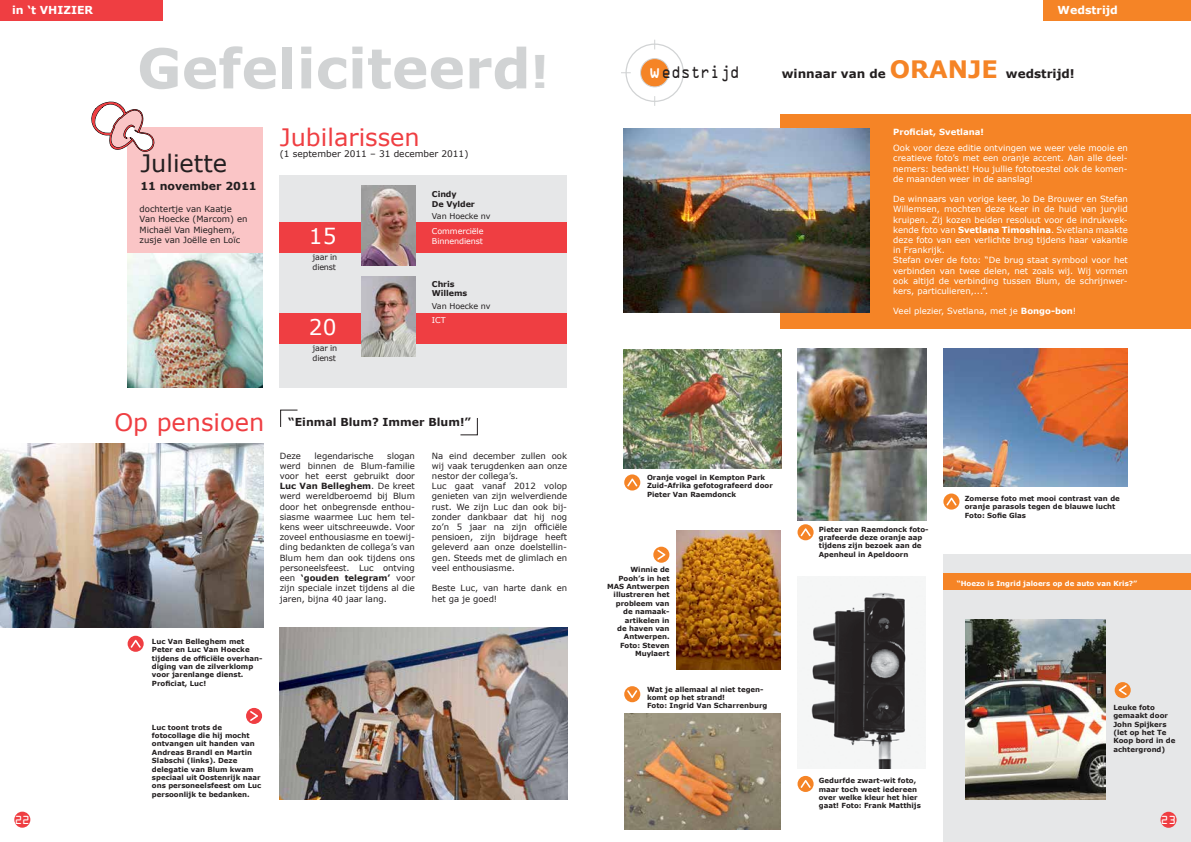
<style>
.page{position:relative;width:1191px;height:842px;background:#fff}
.page>*{position:absolute;margin:0;border:0;box-sizing:border-box;transform-origin:0 0}
.t1{font:700 55px "Verdana";color:#d1d3d4}
.t2{font:700 45px "Verdana";color:#d1d3d4}
.t3{font:24px "Verdana";color:#ef3e42}
.t4{font:24px "Verdana";color:#231f20}
.t5{font:21.7px "Verdana";color:#fff}
.t6{font:16px "OCRA Std";color:#231f20;scale:.85 1}
.t7{font:700 12px "Verdana";color:#231f20}
.t8{font:700 11px "Verdana";color:#231f20}
.t9{font:700 11px "Verdana";color:#fff}
.t10{font:10.5px "OCRA Std";color:#fff}
.t11{font:9px "Verdana";color:#231f20}
.t12{font:8.5px/10.2px "Verdana";color:#231f20}
.t13{font:8.5px/10.2px "Verdana";color:#fff;text-align:justify}
.t14{font:700 8.5px "Verdana";color:#fff}
.t15{font:8px/9.6px "Verdana";letter-spacing:-.025em;color:#231f20}
.t16{font:8px/9.6px "Verdana";letter-spacing:-.01em;color:#fff}
.t17{font:700 8px/9.6px "Verdana";letter-spacing:-.01em;color:#231f20}
.t18{font:700 7px/8.4px "Verdana";color:#231f20}
.t19{font:700 7px "Verdana";color:#fff}
.s1{font-weight:400;font-size:24px;color:#ef3e42}
.s2{font-weight:700}
.s3{font-size:18.4px;color:#fff}
.s4{font-size:24px;color:#f58426}
</style>
<div class="page">
<div style="left:943px;top:555px;width:248px;height:287px;background:#e6e7e8"></div>
<div style="left:1160px;top:812px;width:16px;height:16px;background:#ef3e42;border-radius:50%"></div>
<div style="left:14px;top:812px;width:16px;height:16px;background:#ef3e42;border-radius:50%"></div>
<div style="left:943px;top:573px;width:248px;height:17px;background:#f58426"></div>
<div style="left:780px;top:114px;width:411px;height:214px;background:#f58426"></div>
<div style="left:0;top:0;width:163px;height:21px;background:#ef3e42"></div>
<div style="left:280px;top:175px;width:287px;height:212px;background:#e6e7e8"></div>
<div style="left:280px;top:222px;width:287px;height:31px;background:#ef3e42"></div>
<div style="left:280px;top:313px;width:287px;height:31px;background:#ef3e42"></div>
<img style="left:362px;top:186px;width:53px;height:80px">
<img style="left:362px;top:277px;width:53px;height:80px">
<div style="left:1043px;top:0;width:148px;height:21px;background:#f58426"></div>
<div style="left:625px;top:44px;width:59px;height:58px;border:1px solid #d1d3d4;border-radius:50%"></div>
<div style="left:640px;top:59px;width:29px;height:28px;background:#f58426;border-radius:50%"></div>
<div style="left:640px;top:58px;width:29px;height:29px;border:1px solid #d1d3d4;border-radius:50%"></div>
<div style="left:128px;top:127px;width:135px;height:126px;background:#fac5c6"></div>
<svg style="left:91px;top:101px;width:64px;height:51px"></svg>
<img style="left:128px;top:253px;width:135px;height:134px">
<div style="left:128px;top:636px;width:16px;height:16px;background:#ef3e42;border-radius:50%"></div>
<svg style="left:131px;top:640px;width:10px;height:8px"></svg>
<div style="left:246px;top:708px;width:16px;height:16px;background:#ef3e42;border-radius:50%"></div>
<svg style="left:250px;top:711px;width:8px;height:10px"></svg>
<img style="left:624px;top:128px;width:245px;height:185px">
<img style="left:624px;top:349px;width:158px;height:120px">
<img style="left:797px;top:349px;width:129px;height:171px">
<img style="left:624px;top:714px;width:156px;height:115px">
<img style="left:676px;top:530px;width:104px;height:139px">
<img style="left:943px;top:349px;width:184px;height:138px">
<img style="left:797px;top:576px;width:128px;height:192px">
<img style="left:965px;top:619px;width:140px;height:180px">
<img style="left:280px;top:627px;width:287px;height:172px">
<img style="left:0;top:443px;width:263px;height:184px">
<svg style="left:460px;top:418px;width:17px;height:17px"></svg>
<svg style="left:280px;top:410px;width:18px;height:17px"></svg>
<svg style="left:624px;top:474px;width:16px;height:16px"></svg>
<svg style="left:627px;top:478px;width:10px;height:8px"></svg>
<div style="left:624px;top:686px;width:16px;height:16px;background:#f58426;border-radius:50%"></div>
<svg style="left:627px;top:690px;width:10px;height:8px"></svg>
<svg style="left:653px;top:547px;width:16px;height:16px"></svg>
<svg style="left:657px;top:550px;width:8px;height:10px"></svg>
<svg style="left:797px;top:524px;width:16px;height:16px"></svg>
<svg style="left:800px;top:528px;width:10px;height:8px"></svg>
<svg style="left:797px;top:776px;width:16px;height:16px"></svg>
<svg style="left:800px;top:780px;width:10px;height:8px"></svg>
<svg style="left:943px;top:493px;width:16px;height:17px"></svg>
<svg style="left:946px;top:498px;width:10px;height:7px"></svg>
<svg style="left:1114px;top:682px;width:16px;height:16px"></svg>
<svg style="left:1118px;top:685px;width:8px;height:10px"></svg>
<h3 class="t9" style="left:12px;top:3px;width:83px">in ‘t VHIZIER</h3>
<h1 class="t1" style="left:137px;top:29px;width:395px">Gefeliciteerd</h1>
<h2 class="t2" style="left:531px;top:40px;width:20px">!</h2>
<h3 class="t4" style="left:140px;top:147px;width:88px">Juliette</h3>
<h3 class="t8" style="left:140px;top:178px;width:118px">11 november 2011</h3>
<p class="t12" style="left:140px;top:204px;width:109px">dochtertje van Kaatje<br>Van Hoecke (Marcom) en<br>Michaël Van Mieghem, zusje van Joëlle en Loïc</p>
<h3 class="t3" style="left:280px;top:121px;width:141px">Jubilarissen</h3>
<p class="t11" style="left:280px;top:147px;width:190px">(1 september 2011 – 31 december 2011)</p>
<h3 class="t5" style="left:309px;top:221px;width:29px">15</h3>
<p class="t15" style="left:313px;top:252px;width:26px">jaar in dienst</p>
<h3 class="t5" style="left:309px;top:312px;width:29px">20</h3>
<p class="t15" style="left:313px;top:343px;width:26px">jaar in dienst</p>
<p class="t17" style="left:432px;top:189px;width:44px">Cindy<br>De Vylder</p>
<p class="t15" style="left:432px;top:212px;width:60px">Van Hoecke nv</p>
<p class="t16" style="left:432px;top:226px;width:53px">Commerciële<br>Binnendienst</p>
<p class="t17" style="left:432px;top:279px;width:37px">Chris<br>Willems</p>
<p class="t15" style="left:432px;top:301px;width:60px">Van Hoecke nv</p>
<p class="t16" style="left:432px;top:316px;width:15px">ICT</p>
<h3 class="t8" style="left:114px;top:414px;width:358px"><span class="s1">Op pensioen</span> “Einmal Blum? Immer Blum!”</h3>
<p class="t18" style="left:152px;top:637px;width:112px">Luc Van Belleghem met<br>Peter en Luc Van Hoecke tijdens de officiële overhan&shy;diging van de zilverklomp voor jarenlange dienst.<br>Proficiat, Luc!</p>
<p class="t18" style="left:152px;top:723px;width:111px">Luc toont trots de fotocollage die hij mocht ontvangen uit handen van<br>Andreas Brandl en Martin<br>Slabschi (links). Deze delegatie van Blum kwam speciaal uit Oostenrijk naar ons personeelsfeest om Luc persoonlijk te bedanken.</p>
<p class="t12" style="left:280px;top:450px;width:137px;text-align:justify;text-indent:107px">slogan werd binnen de Blum-familie voor het eerst gebruikt door <span class="s2">Luc Van Belleghem</span>. De kreet werd wereldberoemd bij Blum door het onbegrensde enthou&shy;siasme waarmee Luc hem tel&shy;kens weer uitschreeuwde. Voor zoveel enthousiasme en toewij&shy;ding bedankten de collega’s van Blum hem dan ook tijdens ons personeelsfeest. Luc ontving een <span class="s2">‘gouden telegram’</span> voor zijn speciale inzet tijdens al die jaren, bijna 40 jaar lang.</p>
<p class="t12" style="left:432px;top:450px;width:137px">Na eind december zullen ook wij vaak terugdenken aan onze nestor der collega’s.<br>Luc gaat vanaf 2012 volop genieten van zijn welverdiende rust. We zijn Luc dan ook bij&shy;zonder dankbaar dat hij nog zo’n 5 jaar na zijn officiële pensioen, zijn bijdrage heeft geleverd aan onze doelstellin&shy;gen. Steeds met de glimlach en veel enthousiasme.</p>
<p class="t12" style="left:280px;top:450px;width:23px">Deze</p>
<p class="t12" style="left:315px;top:450px;width:60px">legendarische</p>
<p class="t12" style="left:432px;top:583px;width:137px">Beste Luc, van harte dank en het ga je goed!</p>
<h3 class="t6" style="left:648px;top:65px;width:109px"><span class="s3">w</span>edstrijd</h3>
<h3 class="t9" style="left:1057px;top:3px;width:62px">Wedstrijd</h3>
<h3 class="t7" style="left:782px;top:65px;width:294px">winnaar van de <span class="s4">ORANJE</span> wedstrijd!</h3>
<p class="t14" style="left:893px;top:126px;width:92px">Proficiat, Svetlana!</p>
<p class="t13" style="left:893px;top:143px;width:236px">Ook voor deze editie ontvingen we weer vele mooie en creatieve foto’s met een oranje accent. Aan alle deel&shy;nemers: bedankt! Hou jullie fototoestel ook de komen&shy;de maanden weer in de aanslag!</p>
<p class="t13" style="left:893px;top:194px;width:236px;text-align:left">De winnaars van vorige keer, Jo De Brouwer en Stefan Willemsen, mochten deze keer in de huid van jurylid kruipen. Zij kozen beiden resoluut voor de indrukwek&shy;kende foto van <span class="s2">Svetlana Timoshina</span>. Svetlana maakte deze foto van een verlichte brug tijdens haar vakantie in Frankrijk.<br>Stefan over de foto: “De brug staat symbool voor het verbinden van twee delen, net zoals wij. Wij vormen ook altijd de verbinding tussen Blum, de schrijnwer&shy;kers, particulieren,...”.</p>
<p class="t13" style="left:893px;top:306px;width:185px">Veel plezier, Svetlana, met je <span class="s2">Bongo-bon</span>!</p>
<p class="t18" style="left:647px;top:473px;width:127px">Oranje vogel in Kempton Park<br>Zuid-Afrika gefotografeerd door<br>Pieter Van Raemdonck</p>
<p class="t18" style="left:607px;top:565px;width:64px;text-align:right">Winnie de<br>Pooh’s in het<br>MAS Antwerpen illustreren het probleem van de namaak&shy;artikelen in<br>de haven van<br>Antwerpen.<br>Foto: Steven<br>Muylaert</p>
<p class="t18" style="left:647px;top:685px;width:122px">Wat je allemaal al niet tegen&shy;komt op het strand!<br>Foto: Ingrid Van Scharrenburg</p>
<p class="t18" style="left:819px;top:525px;width:111px">Pieter van Raemdonck foto&shy;grafeerde deze oranje aap tijdens zijn bezoek aan de<br>Apenheul in Apeldoorn</p>
<p class="t18" style="left:964px;top:494px;width:157px">Zomerse foto met mooi contrast van de oranje parasols tegen de blauwe lucht<br>Foto: Sofie Glas</p>
<p class="t19" style="left:956px;top:578px;width:182px">“Hoezo is Ingrid jaloers op de auto van Kris?”</p>
<p class="t18" style="left:819px;top:776px;width:104px">Gedurfde zwart-wit foto, maar toch weet iedereen over welke kleur het hier gaat! Foto: Frank Matthijs</p>
<p class="t18" style="left:1113px;top:703px;width:64px">Leuke foto gemaakt door<br>John Spijkers (let op het Te<br>Koop bord in de achtergrond)</p>
<h3 class="t10" style="left:15px;top:815px;width:17px">22</h3>
<h3 class="t10" style="left:1161px;top:815px;width:17px">23</h3>
</div>
